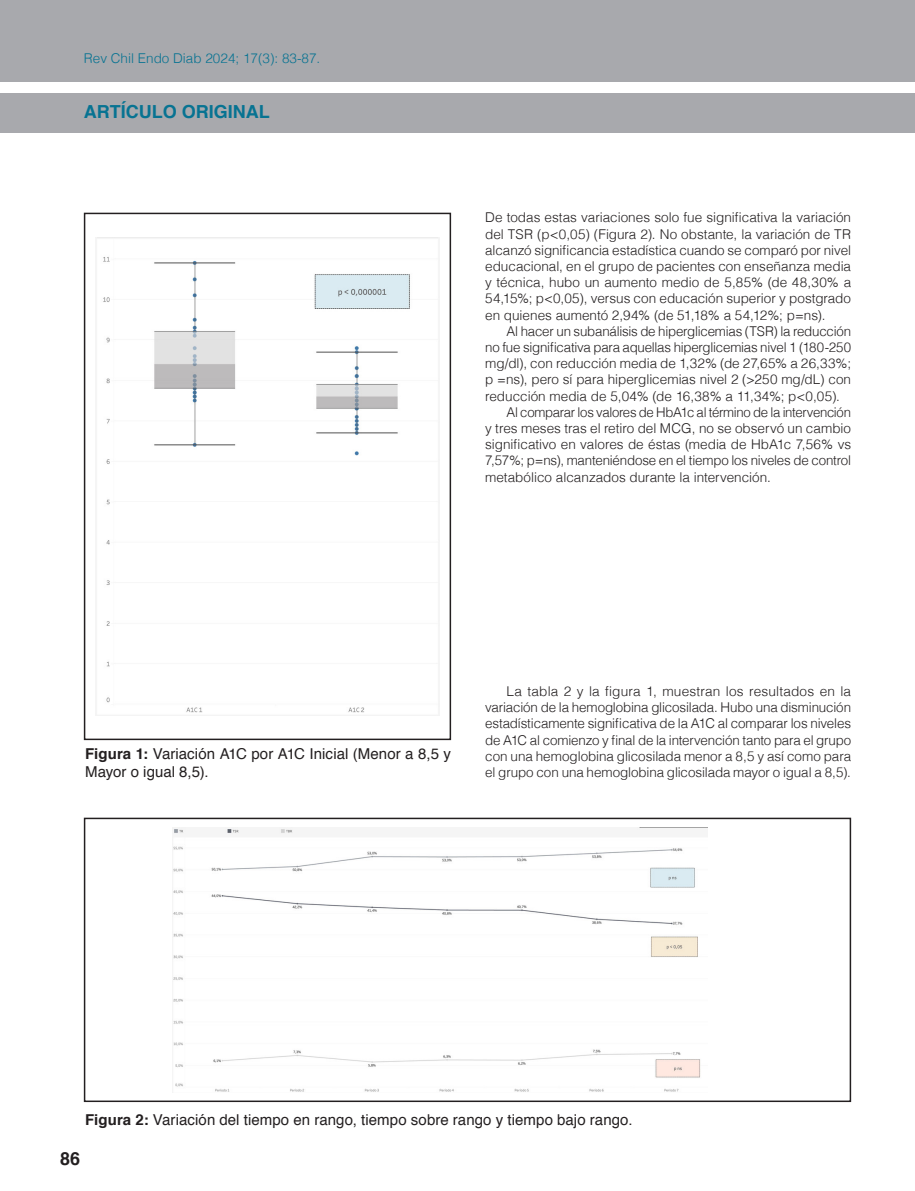
<style>
.page{position:relative;width:915px;height:1191px;background:#fff}
.page>*{position:absolute;margin:0;border:0;box-sizing:border-box;transform-origin:0 0}
.t1{font:700 18px "Helvetica";color:#077392}
.t2{font:700 18px "Helvetica";color:#231f20}
.Lista_tabulada{font:15px/18px "Helvetica";letter-spacing:.005em;color:#231f20}
.Texto{font:300 13.5px/16.2px "Helvetica";color:#231f20;text-align:justify}
.t3{font:300 13.5px "Helvetica";color:#077392}
.s1{font-weight:700}
</style>
<div class="page">
<div style="left:0;top:0;width:914px;height:81px;background:#a8a9ad"></div>
<div style="left:0;top:93px;width:914px;height:40px;background:#a8a9ad"></div>
<div style="left:84px;top:213px;width:367px;height:527px;border:2px solid #231f20"></div>
<div style="left:84px;top:817px;width:766px;height:285px;border:2px solid #231f20"></div>
<img style="left:95px;top:237px;width:344px;height:478px">
<img style="left:172px;top:827px;width:534px;height:265px">
<p class="t3" style="left:84px;top:46px;width:238px">Rev Chil Endo Diab 2024; 17(3): 83-87.</p>
<h1 class="t1" style="left:84px;top:97px;width:187px">ARTÍCULO ORIGINAL</h1>
<p class="Texto" style="left:485px;top:208px;width:367px">De todas estas variaciones solo fue significativa la variación del TSR (p&lt;0,05) (Figura 2). No obstante, la variación de TR alcanzó significancia estadística cuando se comparó por nivel educacional, en el grupo de pacientes con enseñanza media y técnica, hubo un aumento medio de 5,85% (de 48,30% a 54,15%; p&lt;0,05), versus con educación superior y postgrado en quienes aumentó 2,94% (de 51,18% a 54,12%; p=ns).</p>
<p class="Texto" style="left:485px;top:322px;width:367px;text-indent:21px">Al hacer un subanálisis de hiperglicemias (TSR) la reducción no fue significativa para aquellas hiperglicemias nivel 1 (180-250 mg/dl), con reducción media de 1,32% (de 27,65% a 26,33%; p =ns), pero sí para hiperglicemias nivel 2 (&gt;250 mg/dL) con reducción media de 5,04% (de 16,38% a 11,34%; p&lt;0,05).</p>
<p class="Texto" style="left:485px;top:403px;width:367px;text-indent:21px">Al comparar los valores de HbA1c al término de la intervención y tres meses tras el retiro del MCG, no se observó un cambio significativo en valores de éstas (media de HbA1c 7,56% vs 7,57%; p=ns), manteniéndose en el tiempo los niveles de control metabólico alcanzados durante la intervención.</p>
<p class="Lista_tabulada" style="left:85px;top:745px;width:367px"><span class="s1">Figura 1:</span> Variación A1C por A1C Inicial (Menor a 8,5 y<br>Mayor o igual 8,5).</p>
<p class="Texto" style="left:485px;top:682px;width:367px;text-indent:21px">La tabla 2 y la figura 1, muestran los resultados en la variación de la hemoglobina glicosilada. Hubo una disminución estadísticamente significativa de la A1C al comparar los niveles de A1C al comienzo y final de la intervención tanto para el grupo con una hemoglobina glicosilada menor a 8,5 y así como para el grupo con una hemoglobina glicosilada mayor o igual a 8,5).</p>
<p class="Lista_tabulada" style="left:85px;top:1110px;width:548px"><span class="s1">Figura 2:</span> Variación del tiempo en rango, tiempo sobre rango y tiempo bajo rango.</p>
<h1 class="t2" style="left:60px;top:1144px;width:22px">86</h1>
</div>
